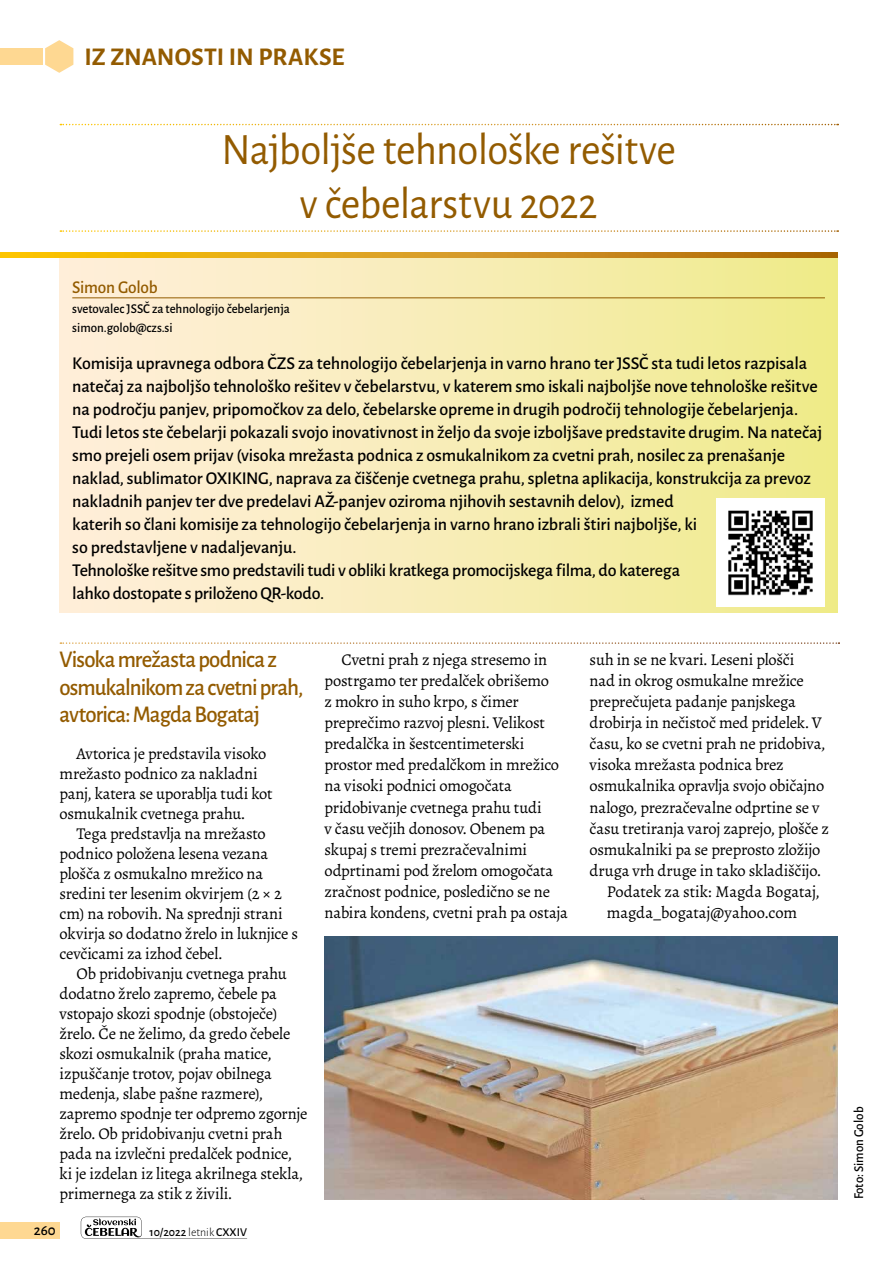
<style>
.page{position:relative;width:893px;height:1263px;background:#fff}
.page>*{position:absolute;margin:0;border:0;box-sizing:border-box;transform-origin:0 0}
.t1{font:45px/54px "Alegreya Sans";letter-spacing:-.015em;color:#935b00;text-align:center;scale:.95 1}
.t2{font:700 25.5px "Alegreya Sans";letter-spacing:-.005em;color:#935b00}
.t3{font:500 24px/27.2px "Alegreya Sans";letter-spacing:-.04em;color:#935b00;scale:.95 1}
.t4{font:500 18px/23.1px "Alegreya Sans";letter-spacing:-.01em;color:#000}
.t5{font:500 18px "Alegreya Sans";letter-spacing:-.015em;color:#935b00;scale:.96 1}
.t6{font:16.5px/20px "Alegreya";letter-spacing:-.015em;color:#000}
.t7{font:500 15px "Alegreya Sans";color:#000}
.t8{font:500 13.5px/19.5px "Alegreya Sans";color:#000;scale:.96 1}
.t9{font:500 12px "Alegreya Sans";color:#000}
.s1{font-weight:300}
</style>
<div class="page">
<div style="left:0;top:48px;width:43px;height:17px;background:#fed892"></div>
<svg style="left:45px;top:40px;width:28px;height:33px"></svg>
<div style="left:0;top:1222px;width:60px;height:17px;background:#fed892"></div>
<svg style="left:81px;top:1217px;width:166px;height:22px"></svg>
<svg style="left:60px;top:124px;width:778px;height:1px"></svg>
<svg style="left:60px;top:230px;width:778px;height:2px"></svg>
<div style="left:60px;top:252px;width:778px;height:360px;background:linear-gradient(to right,#ffeede,#efeb8c)"></div>
<hr style="left:72px;top:297px;width:753px;height:1px;background:#935b00">
<svg style="left:0;top:252px;width:838px;height:6px;background:#d79a14"></svg>
<img style="left:717px;top:498px;width:108px;height:108px">
<svg style="left:60px;top:642px;width:779px;height:2px"></svg>
<img style="left:325px;top:936px;width:513px;height:263px">
<h2 class="t2" style="left:84px;top:38px;width:262px">IZ ZNANOSTI IN PRAKSE</h2>
<h1 class="t1" style="left:222px;top:120px;width:479px">Najboljše tehnološke rešitve v čebelarstvu 2022</h1>
<p class="t5" style="left:72px;top:275px;width:91px">Simon Golob</p>
<p class="t8" style="left:72px;top:298px;width:228px">svetovalec JSSČ za tehnologijo čebelarjenja simon.golob@czs.si</p>
<p class="t4" style="left:72px;top:350px;width:752px">Komisija upravnega odbora ČZS za tehnologijo čebelarjenja in varno hrano ter JSSČ sta tudi letos razpisala natečaj za najboljšo tehnološko rešitev v čebelarstvu, v katerem smo iskali najboljše nove tehnološke rešitve na področju panjev, pripomočkov za delo, čebelarske opreme in drugih področij tehnologije čebelarjenja.<br>Tudi letos ste čebelarji pokazali svojo inovativnost in željo da svoje izboljšave predstavite drugim. Na natečaj smo prejeli osem prijav (visoka mrežasta podnica z osmukalnikom za cvetni prah, nosilec za prenašanje naklad, sublimator OXIKING, naprava za čiščenje cvetnega prahu, spletna aplikacija, konstrukcija za prevoz nakladnih panjev ter dve predelavi AŽ-panjev oziroma njihovih sestavnih delov), izmed<br>katerih so člani komisije za tehnologijo čebelarjenja in varno hrano izbrali štiri najboljše, ki<br>so predstavljene v nadaljevanju.<br>Tehnološke rešitve smo predstavili tudi v obliki kratkega promocijskega filma, do katerega<br>lahko dostopate s priloženo QR-kodo.</p>
<h3 class="t3" style="left:60px;top:644px;width:258px">Visoka mrežasta podnica z osmukalnikom za cvetni prah, avtorica: Magda Bogataj</h3>
<p class="t6" style="left:60px;top:743px;width:215px;text-indent:17px">Avtorica je predstavila visoko mrežasto podnico za nakladni panj, katera se uporablja tudi kot osmukalnik cvetnega prahu.</p>
<p class="t6" style="left:60px;top:823px;width:240px;text-indent:17px">Tega predstavlja na mrežasto podnico položena lesena vezana plošča z osmukalno mrežico na sredini ter lesenim okvirjem (2 × 2 cm) na robovih. Na sprednji strani okvirja so dodatno žrelo in luknjice s cevčicami za izhod čebel.</p>
<p class="t6" style="left:60px;top:963px;width:250px;text-indent:17px">Ob pridobivanju cvetnega prahu dodatno žrelo zapremo, čebele pa vstopajo skozi spodnje (obstoječe) žrelo. Če ne želimo, da gredo čebele skozi osmukalnik (praha matice, izpuščanje trotov, pojav obilnega medenja, slabe pašne razmere), zapremo spodnje ter odpremo zgornje žrelo. Ob pridobivanju cvetni prah pada na izvlečni predalček podnice, ki je izdelan iz litega akrilnega stekla, primernega za stik z živili.</p>
<p class="t7" style="left:34px;top:1220px;width:23px">260</p>
<p class="t9" style="left:149px;top:1223px;width:99px">10/2022 <span class="s1">letnik</span> CXXIV</p>
<p class="t6" style="left:325px;top:649px;width:245px;line-height:21.1px;text-indent:17px">Cvetni prah z njega stresemo in postrgamo ter predalček obrišemo<br>z mokro in suho krpo, s čimer preprečimo razvoj plesni. Velikost predalčka in šestcentimeterski prostor med predalčkom in mrežico na visoki podnici omogočata pridobivanje cvetnega prahu tudi<br>v času večjih donosov. Obenem pa skupaj s tremi prezračevalnimi odprtinami pod žrelom omogočata zračnost podnice, posledično se ne nabira kondens, cvetni prah pa ostaja</p>
<p class="t6" style="left:590px;top:649px;width:206px">suh in se ne kvari. Leseni plošči</p>
<p class="t6" style="left:590px;top:670px;width:216px">nad in okrog osmukalne mrežice</p>
<p class="t6" style="left:590px;top:692px;width:208px">preprečujeta padanje panjskega</p>
<p class="t6" style="left:590px;top:713px;width:234px">drobirja in nečistoč med pridelek. V</p>
<p class="t6" style="left:590px;top:734px;width:237px">času, ko se cvetni prah ne pridobiva,</p>
<p class="t6" style="left:590px;top:755px;width:196px">visoka mrežasta podnica brez</p>
<p class="t6" style="left:590px;top:776px;width:236px">osmukalnika opravlja svojo običajno</p>
<p class="t6" style="left:590px;top:797px;width:231px">nalogo, prezračevalne odprtine se v</p>
<p class="t6" style="left:590px;top:818px;width:241px">času tretiranja varoj zaprejo, plošče z</p>
<p class="t6" style="left:590px;top:839px;width:232px">osmukalniki pa se preprosto zložijo</p>
<p class="t6" style="left:590px;top:860px;width:233px">druga vrh druge in tako skladiščijo.</p>
<p class="t6" style="left:607px;top:881px;width:215px">Podatek za stik: Magda Bogataj,</p>
<p class="t6" style="left:607px;top:903px;width:192px">magda_bogataj@yahoo.com</p>
<p class="t8" style="left:848px;top:1199px;width:98px;rotate:-90deg">Foto: Simon Golob</p>
</div>
